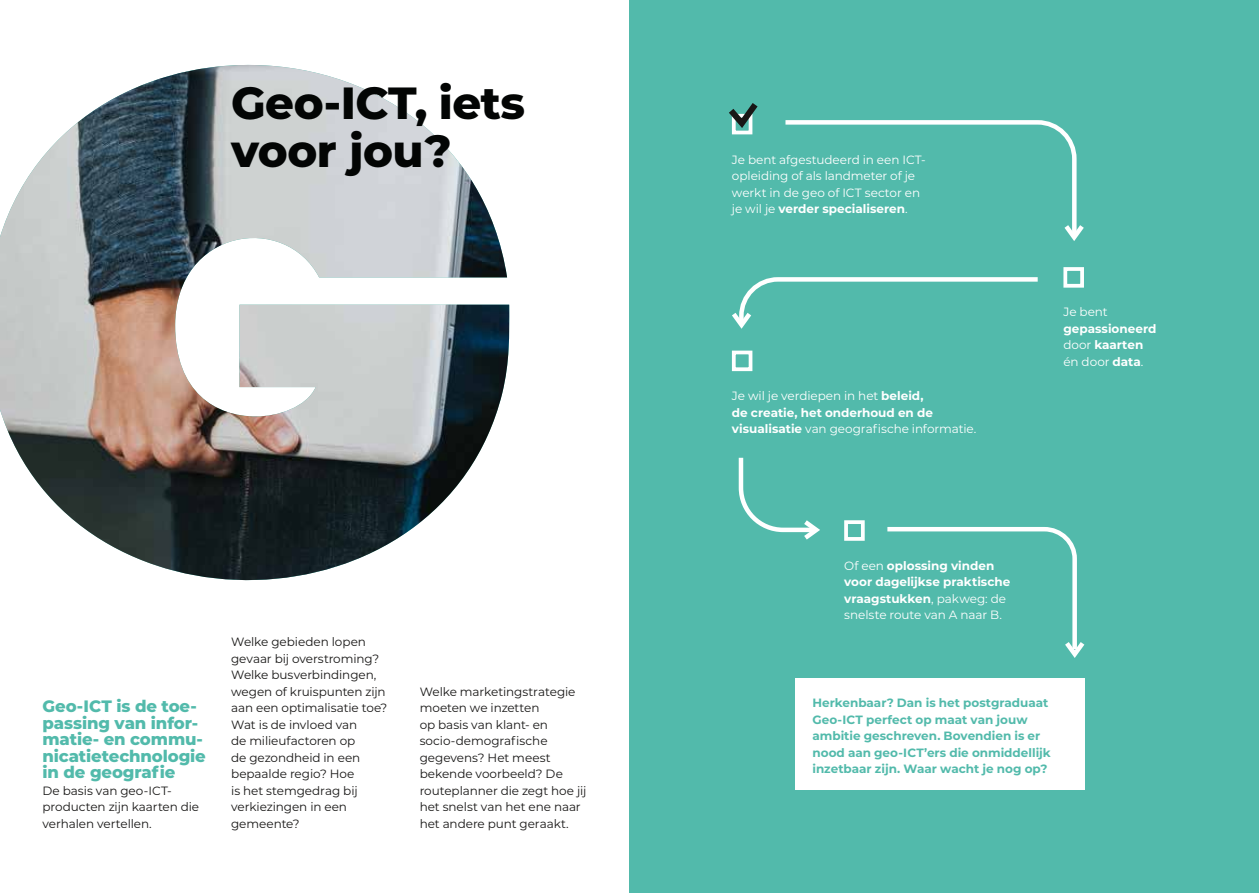
<style>
.page{position:relative;width:1259px;height:893px;background:#fff}
.page>*{position:absolute;margin:0;border:0;box-sizing:border-box;transform-origin:0 0}
.t1{font:800 45px/48px "Montserrat";letter-spacing:-.01em;color:#030504}
.t2{font:800 16.5px/16.5px "Montserrat";letter-spacing:-.005em;color:#52baab}
.t3{font:12px/16.5px "Montserrat";letter-spacing:-.005em;color:#181716}
.t4{font:12px/16.5px "Montserrat";letter-spacing:-.005em;color:#fff}
.t5{font:700 12px/16.5px "Montserrat";color:#52baab}
.t6{font:700 12px/16.5px "Montserrat";color:#fff}
.s1{font-weight:700}
.s2{font-weight:400}
</style>
<div class="page">
<div style="left:629px;top:0;width:630px;height:893px;background:#52baab"></div>
<img style="left:0;top:65px;width:510px;height:516px">
<div style="left:795px;top:678px;width:289px;height:112px;background:#fff"></div>
<div style="left:1063px;top:267px;width:21px;height:21px;border:4px solid #fff"></div>
<div style="left:732px;top:351px;width:20px;height:20px;border:4px solid #fff"></div>
<svg style="left:732px;top:277px;width:306px;height:52px"></svg>
<div style="left:732px;top:114px;width:20px;height:20px;border:4px solid #fff"></div>
<svg style="left:729px;top:103px;width:29px;height:30px"></svg>
<svg style="left:887px;top:527px;width:198px;height:131px"></svg>
<svg style="left:785px;top:120px;width:299px;height:121px"></svg>
<svg style="left:738px;top:457px;width:82px;height:83px"></svg>
<div style="left:844px;top:520px;width:20px;height:21px;border:4px solid #fff"></div>
<h1 class="t1" style="left:231px;top:76px;width:296px">Geo-ICT, iets voor jou?</h1>
<p class="t4" style="left:732px;top:151px;width:195px">Je bent afgestudeerd in een ICT&shy;opleiding of als landmeter of je werkt in de geo of ICT sector en je wil je <span class="s1">verder specialiseren</span>.</p>
<p class="t4" style="left:732px;top:387px;width:246px">Je wil je verdiepen in het <span class="s1">beleid,<br>de creatie, het onderhoud en de visualisatie</span> van geografische informatie.</p>
<p class="t4" style="left:1063px;top:303px;width:46px">Je bent</p>
<p class="t6" style="left:1063px;top:320px;width:95px">gepassioneerd <span class="s2">door</span> kaarten <span class="s2">én door</span> data<span class="s2">.</span></p>
<h2 class="t2" style="left:43px;top:697px;width:165px">Geo-ICT is de toe&shy;passing van infor&shy;matie- en commu&shy;nicatietechnologie in de geografie</h2>
<p class="t3" style="left:43px;top:782px;width:158px">De basis van geo-ICT&shy;producten zijn kaarten die verhalen vertellen.</p>
<p class="t3" style="left:231px;top:633px;width:158px">Welke gebieden lopen gevaar bij overstroming?<br>Welke busverbindingen, wegen of kruispunten zijn aan een optimalisatie toe?<br>Wat is de invloed van<br>de milieufactoren op<br>de gezondheid in een bepaalde regio? Hoe<br>is het stemgedrag bij verkiezingen in een gemeente?</p>
<p class="t6" style="left:844px;top:557px;width:168px"><span class="s2">Of een</span> oplossing vinden voor dagelijkse praktische vraagstukken<span class="s2">, pakweg: de snelste route van A naar B.</span></p>
<p class="t3" style="left:420px;top:683px;width:168px">Welke marketingstrategie moeten we inzetten<br>op basis van klant- en socio-demografische gegevens? Het meest bekende voorbeeld? De routeplanner die zegt hoe jij het snelst van het ene naar het andere punt geraakt.</p>
<p class="t5" style="left:812px;top:694px;width:240px">Herkenbaar? Dan is het postgraduaat Geo-ICT perfect op maat van jouw ambitie geschreven. Bovendien is er nood aan geo-ICT’ers die onmiddellijk inzetbaar zijn. Waar wacht je nog op?</p>
</div>
